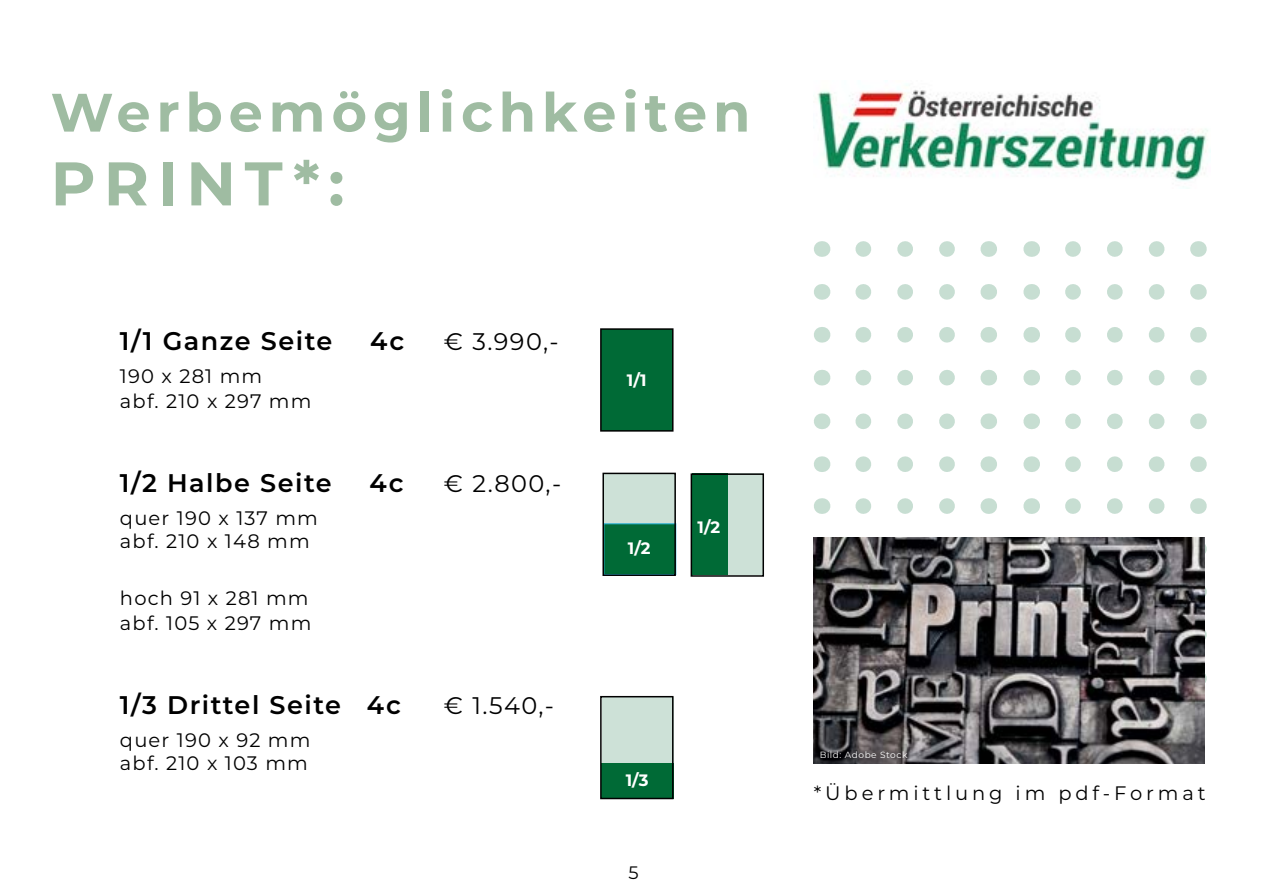
<style>
.page{position:relative;width:1263px;height:893px;background:#fff}
.page>*{position:absolute;margin:0;border:0;box-sizing:border-box;transform-origin:0 0}
.t1{font:700 61.5px "Montserrat";letter-spacing:.14em;color:#9fbca2}
.t2{font:700 54px "Montserrat";letter-spacing:.11em;color:#9fbca2}
.t3{font:600 25.5px "Montserrat";letter-spacing:.06em;color:#000}
.t4{font:24px "Montserrat";letter-spacing:.06em;color:#000}
.t5{font:19.5px/25.2px "Montserrat";letter-spacing:.06em;color:#000}
.t6{font:19.5px "Montserrat";letter-spacing:.2em;color:#000}
.t7{font:18px "Montserrat";color:#000}
.t8{font:700 16.5px "Montserrat";color:#fff}
.t9{font:9px "Montserrat";letter-spacing:.06em;color:#fff}
</style>
<div class="page">
<img style="left:817px;top:84px;width:394px;height:105px">
<svg style="left:863px;top:327px;width:92px;height:16px"></svg>
<svg style="left:822px;top:327px;width:1px;height:16px"></svg>
<svg style="left:988px;top:327px;width:1px;height:16px"></svg>
<svg style="left:863px;top:370px;width:92px;height:15px"></svg>
<svg style="left:822px;top:370px;width:1px;height:15px"></svg>
<svg style="left:988px;top:370px;width:1px;height:15px"></svg>
<svg style="left:863px;top:413px;width:92px;height:16px"></svg>
<svg style="left:822px;top:413px;width:1px;height:16px"></svg>
<svg style="left:988px;top:413px;width:1px;height:16px"></svg>
<svg style="left:863px;top:456px;width:92px;height:16px"></svg>
<svg style="left:822px;top:456px;width:1px;height:16px"></svg>
<svg style="left:988px;top:456px;width:1px;height:16px"></svg>
<svg style="left:863px;top:241px;width:92px;height:16px"></svg>
<svg style="left:822px;top:241px;width:1px;height:16px"></svg>
<svg style="left:988px;top:241px;width:1px;height:16px"></svg>
<svg style="left:863px;top:284px;width:92px;height:16px"></svg>
<svg style="left:822px;top:284px;width:1px;height:16px"></svg>
<svg style="left:988px;top:284px;width:1px;height:16px"></svg>
<svg style="left:863px;top:498px;width:92px;height:16px"></svg>
<svg style="left:822px;top:498px;width:1px;height:16px"></svg>
<svg style="left:988px;top:498px;width:1px;height:16px"></svg>
<svg style="left:1073px;top:327px;width:92px;height:16px"></svg>
<svg style="left:1031px;top:327px;width:1px;height:16px"></svg>
<svg style="left:1198px;top:327px;width:1px;height:16px"></svg>
<svg style="left:1073px;top:370px;width:92px;height:15px"></svg>
<svg style="left:1031px;top:370px;width:1px;height:15px"></svg>
<svg style="left:1198px;top:370px;width:1px;height:15px"></svg>
<svg style="left:1073px;top:413px;width:92px;height:16px"></svg>
<svg style="left:1031px;top:413px;width:1px;height:16px"></svg>
<svg style="left:1198px;top:413px;width:1px;height:16px"></svg>
<svg style="left:1073px;top:456px;width:92px;height:16px"></svg>
<svg style="left:1031px;top:456px;width:1px;height:16px"></svg>
<svg style="left:1198px;top:456px;width:1px;height:16px"></svg>
<svg style="left:1073px;top:241px;width:92px;height:16px"></svg>
<svg style="left:1031px;top:241px;width:1px;height:16px"></svg>
<svg style="left:1198px;top:241px;width:1px;height:16px"></svg>
<svg style="left:1073px;top:284px;width:92px;height:16px"></svg>
<svg style="left:1031px;top:284px;width:1px;height:16px"></svg>
<svg style="left:1198px;top:284px;width:1px;height:16px"></svg>
<svg style="left:1073px;top:498px;width:92px;height:16px"></svg>
<svg style="left:1031px;top:498px;width:1px;height:16px"></svg>
<svg style="left:1198px;top:498px;width:1px;height:16px"></svg>
<img style="left:813px;top:537px;width:392px;height:226px">
<div style="left:601px;top:329px;width:72px;height:102px;background:#006a36"></div>
<div style="left:600px;top:328px;width:73px;height:104px;border:2px solid #000"></div>
<div style="left:604px;top:473px;width:72px;height:51px;background:#cde1d7"></div>
<div style="left:604px;top:524px;width:72px;height:51px;background:#006a36"></div>
<div style="left:602px;top:473px;width:74px;height:103px;border:2px solid #000"></div>
<div style="left:692px;top:473px;width:35px;height:102px;background:#006a36"></div>
<div style="left:728px;top:473px;width:35px;height:102px;background:#cde1d7"></div>
<div style="left:691px;top:473px;width:73px;height:104px;border:2px solid #000"></div>
<div style="left:602px;top:697px;width:71px;height:101px;background:#cde1d7"></div>
<div style="left:601px;top:764px;width:72px;height:35px;background:#006a36"></div>
<div style="left:600px;top:696px;width:73px;height:103px;border:2px solid #000"></div>
<h2 class="t2" style="left:51px;top:73px;width:701px">Werbemöglichkeiten</h2>
<h1 class="t1" style="left:51px;top:139px;width:295px">PRINT*:</h1>
<h3 class="t3" style="left:120px;top:322px;width:286px">1/1 Ganze Seite 4c</h3>
<p class="t4" style="left:444px;top:325px;width:116px">€ 3.990,-</p>
<p class="t5" style="left:120px;top:362px;width:193px">190 x 281 mm<br>abf. 210 x 297 mm</p>
<h3 class="t3" style="left:120px;top:465px;width:285px">1/2 Halbe Seite 4c</h3>
<p class="t4" style="left:444px;top:467px;width:119px">€ 2.800,-</p>
<p class="t5" style="left:120px;top:505px;width:199px;line-height:23.4px">quer 190 x 137 mm abf. 210 x 148 mm</p>
<p class="t5" style="left:120px;top:584px;width:193px">hoch 91 x 281 mm abf. 105 x 297 mm</p>
<h3 class="t3" style="left:120px;top:687px;width:282px">1/3 Drittel Seite 4c</h3>
<p class="t4" style="left:444px;top:689px;width:111px">€ 1.540,-</p>
<p class="t5" style="left:120px;top:727px;width:192px;line-height:23.4px">quer 190 x 92 mm abf. 210 x 103 mm</p>
<p class="t8" style="left:627px;top:368px;width:21px">1/1</p>
<p class="t8" style="left:628px;top:536px;width:24px">1/2</p>
<p class="t8" style="left:698px;top:515px;width:24px">1/2</p>
<p class="t8" style="left:626px;top:768px;width:24px">1/3</p>
<p class="t7" style="left:628px;top:860px;width:12px">5</p>
<p class="t9" style="left:820px;top:748px;width:89px">Bild: Adobe Stock</p>
<p class="t6" style="left:814px;top:779px;width:393px">*Übermittlung im pdf-Format</p>
</div>
